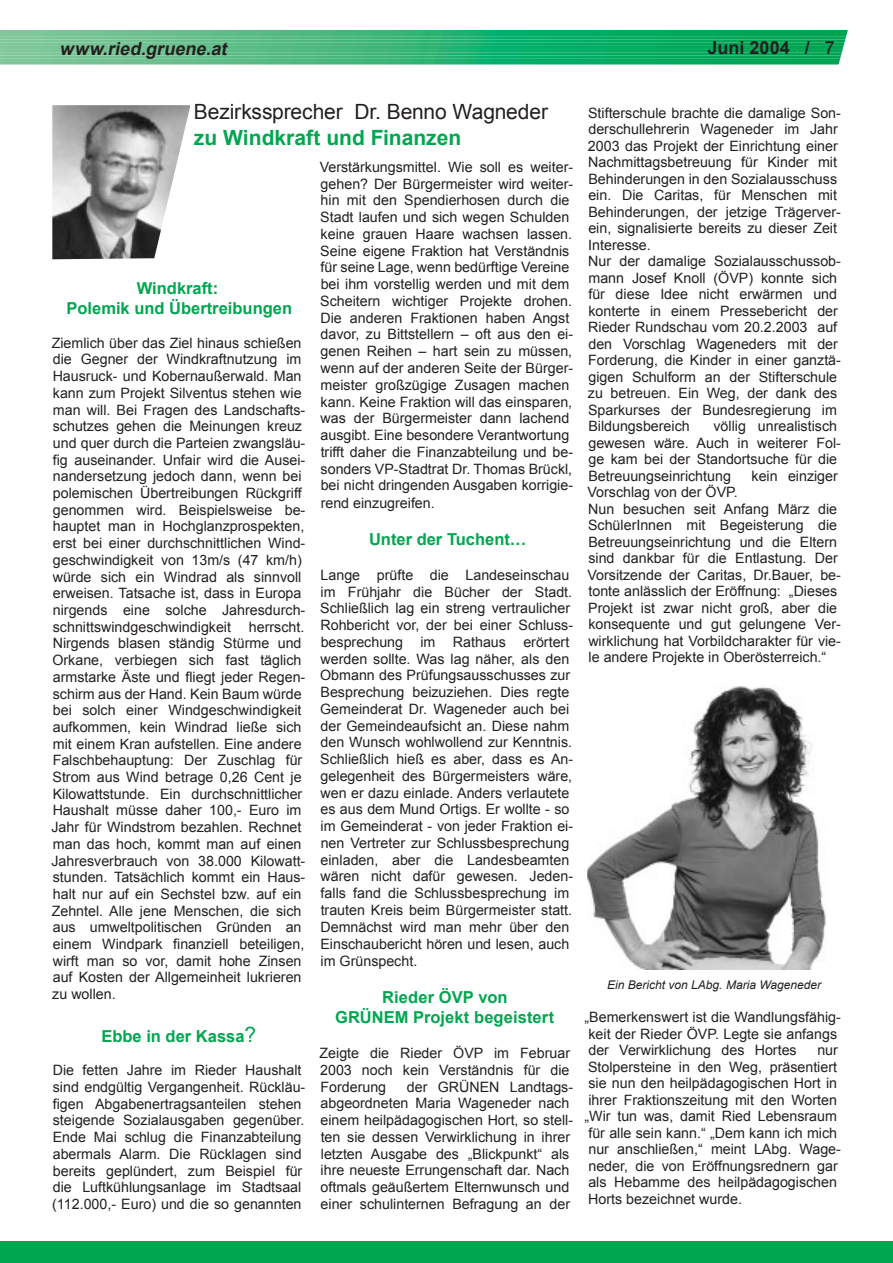
<style>
.page{position:relative;width:893px;height:1263px;background:#fff}
.page>*{position:absolute;margin:0;border:0;box-sizing:border-box;transform-origin:0 0}
.t1{font:21px "Arial";letter-spacing:-.01em;color:#231f1f}
.t2{font:700 21px "Arial";color:#00a650}
.t3{font:italic 700 18px "Arial";color:#231f1f}
.t4{font:700 18px "Arial";color:#231f1f}
.t5{font:700 16.5px/20px "Arial";color:#00a650;text-align:center}
.t6{font:14.25px/16.8px "Arial";color:#231f1f}
.t7{font:italic 12px "Arial";color:#231f1f}
.s1{font-weight:400}
.s2{font-weight:400;font-size:21px}
</style>
<div class="page">
<img style="left:0;top:30px;width:847px;height:35px">
<div style="left:0;top:1242px;width:892px;height:21px;background:#00a650"></div>
<img style="left:52px;top:105px;width:137px;height:154px">
<img style="left:588px;top:686px;width:238px;height:283px">
<p class="t3" style="left:60px;top:39px;width:172px">www.ried.gruene.at</p>
<p class="t4" style="left:707px;top:38px;width:129px">Juni 2004 / <span class="s1">7</span></p>
<h1 class="t1" style="left:194px;top:100px;width:355px">Bezirkssprecher Dr. Benno Wagneder</h1>
<h1 class="t2" style="left:194px;top:126px;width:269px">zu Windkraft und Finanzen</h1>
<p class="t5" style="left:66px;top:278px;width:227px">Windkraft:<br>Polemik und ‹bertreibungen</p>
<p class="t6" style="left:51px;top:334px;width:255px">Ziemlich ¸ber das Ziel hinaus schieflen die Gegner der Windkraftnutzung im Hausruck- und Kobernauflerwald. Man kann zum Projekt Silventus stehen wie man will. Bei Fragen des Landschafts&shy;schutzes gehen die Meinungen kreuz und quer durch die Parteien zwangsl‰u&shy;fig auseinander. Unfair wird die Ausei&shy;nandersetzung jedoch dann, wenn bei polemischen ‹bertreibungen R¸ckgriff genommen wird. Beispielsweise be&shy;hauptet man in Hochglanzprospekten, erst bei einer durchschnittlichen Wind&shy;geschwindigkeit von 13m/s (47 km/h) w¸rde sich ein Windrad als sinnvoll erweisen. Tatsache ist, dass in Europa nirgends eine solche Jahresdurch&shy;schnittswindgeschwindigkeit herrscht.<br>Nirgends blasen st‰ndig St¸rme und Orkane, verbiegen sich fast t‰glich armstarke ƒste und fliegt jeder Regen&shy;schirm aus der Hand. Kein Baum w¸rde bei solch einer Windgeschwindigkeit aufkommen, kein Windrad liefle sich mit einem Kran aufstellen. Eine andere Falschbehauptung: Der Zuschlag f¸r Strom aus Wind betrage 0,26 Cent je Kilowattstunde. Ein durchschnittlicher Haushalt m¸sse daher 100,- Euro im Jahr f¸r Windstrom bezahlen. Rechnet man das hoch, kommt man auf einen Jahresverbrauch von 38.000 Kilowatt&shy;stunden. Tats‰chlich kommt ein Haus&shy;halt nur auf ein Sechstel bzw. auf ein Zehntel. Alle jene Menschen, die sich aus umweltpolitischen Gr¸nden an einem Windpark finanziell beteiligen, wirft man so vor, damit hohe Zinsen auf Kosten der Allgemeinheit lukrieren zu wollen.</p>
<p class="t5" style="left:101px;top:1026px;width:156px">Ebbe in der Kassa<span class="s2">?</span></p>
<p class="t6" style="left:52px;top:1062px;width:254px">Die fetten Jahre im Rieder Haushalt sind endg¸ltig Vergangenheit. R¸ckl‰u&shy;figen Abgabenertragsanteilen stehen steigende Sozialausgaben gegen¸ber.<br>Ende Mai schlug die Finanzabteilung abermals Alarm. Die R¸cklagen sind bereits gepl¸ndert, zum Beispiel f¸r die Luftk¸hlungsanlage im Stadtsaal (112.000,- Euro) und die so genannten</p>
<p class="t6" style="left:320px;top:159px;width:255px">Verst‰rkungsmittel. Wie soll es weiter&shy;gehen? Der B¸rgermeister wird weiter&shy;hin mit den Spendierhosen durch die Stadt laufen und sich wegen Schulden keine grauen Haare wachsen lassen.<br>Seine eigene Fraktion hat Verst‰ndnis f¸r seine Lage, wenn bed¸rftige Vereine bei ihm vorstellig werden und mit dem Scheitern wichtiger Projekte drohen.<br>Die anderen Fraktionen haben Angst davor, zu Bittstellern ñ oft aus den ei&shy;genen Reihen ñ hart sein zu m¸ssen, wenn auf der anderen Seite der B¸rger&shy;meister groflz¸gige Zusagen machen kann. Keine Fraktion will das einsparen, was der B¸rgermeister dann lachend ausgibt. Eine besondere Verantwortung trifft daher die Finanzabteilung und be&shy;sonders VP-Stadtrat Dr. Thomas Br¸ckl, bei nicht dringenden Ausgaben korrigie&shy;rend einzugreifen.</p>
<p class="t5" style="left:369px;top:529px;width:159px">Unter der TuchentÖ</p>
<p class="t6" style="left:320px;top:566px;width:254px">Lange pr¸fte die Landeseinschau im Fr¸hjahr die B¸cher der Stadt.<br>Schliefllich lag ein streng vertraulicher Rohbericht vor, der bei einer Schluss&shy;besprechung im Rathaus erˆrtert werden sollte. Was lag n‰her, als den Obmann des Pr¸fungsausschusses zur Besprechung beizuziehen. Dies regte Gemeinderat Dr. Wageneder auch bei der Gemeindeaufsicht an. Diese nahm den Wunsch wohlwollend zur Kenntnis.<br>Schliefllich hiefl es aber, dass es An&shy;gelegenheit des B¸rgermeisters w‰re, wen er dazu einlade. Anders verlautete es aus dem Mund Ortigs. Er wollte - so im Gemeinderat - von jeder Fraktion ei&shy;nen Vertreter zur Schlussbesprechung einladen, aber die Landesbeamten w‰ren nicht daf¸r gewesen. Jeden&shy;falls fand die Schlussbesprechung im trauten Kreis beim B¸rgermeister statt.<br>Demn‰chst wird man mehr ¸ber den Einschaubericht hˆren und lesen, auch im Gr¸nspecht.</p>
<p class="t5" style="left:335px;top:988px;width:221px">Rieder ÷VP von<br>GR‹NEM Projekt begeistert</p>
<p class="t6" style="left:319px;top:1045px;width:252px;text-align:justify">Zeigte die Rieder ÷VP im Februar 2003 noch kein Verst‰ndnis f¸r die Forderung</p>
<p class="t6" style="left:320px;top:1078px;width:254px;text-indent:86px">der GR‹NEN Landtags&shy;abgeordneten Maria Wageneder nach einem heilp‰dagogischen Hort, so stell&shy;ten sie dessen Verwirklichung in ihrer letzten Ausgabe des ÑBlickpunktì als ihre neueste Errungenschaft dar. Nach oftmals ge‰uflertem Elternwunsch und einer schulinternen Befragung an der</p>
<p class="t6" style="left:588px;top:104px;width:254px">Stifterschule brachte die damalige Son&shy;derschullehrerin Wageneder im Jahr 2003 das Projekt der Einrichtung einer Nachmittagsbetreuung f¸r Kinder mit Behinderungen in den Sozialausschuss ein. Die Caritas, f¸r Menschen mit Behinderungen, der jetzige Tr‰gerver&shy;ein, signalisierte bereits zu dieser Zeit Interesse.<br>Nur der damalige Sozialausschussob&shy;mann Josef Knoll (÷VP) konnte sich f¸r diese Idee nicht erw‰rmen und konterte in einem Pressebericht der Rieder Rundschau vom 20.2.2003 auf den Vorschlag Wageneders mit der Forderung, die Kinder in einer ganzt‰- gigen Schulform an der Stifterschule zu betreuen. Ein Weg, der dank des Sparkurses der Bundesregierung im Bildungsbereich</p>
<p class="t6" style="left:588px;top:418px;width:254px;text-indent:125px">vˆllig unrealistisch gewesen w‰re. Auch in weiterer Fol&shy;ge kam bei der Standortsuche f¸r die<br>Betreuungseinrichtung</p>
<p class="t6" style="left:751px;top:467px;width:88px">kein einziger</p>
<p class="t6" style="left:587px;top:484px;width:255px">Vorschlag von der ÷VP.<br>Nun besuchen seit Anfang M‰rz die Sch¸lerInnen mit Begeisterung die Betreuungseinrichtung und die Eltern sind dankbar f¸r die Entlastung. Der Vorsitzende der Caritas, Dr.Bauer, be&shy;tonte anl‰sslich der Erˆffnung: ÑDieses Projekt ist zwar nicht grofl, aber die konsequente und gut gelungene Ver&shy;wirklichung hat Vorbildcharakter f¸r vie&shy;le andere Projekte in Oberˆsterreich.ì</p>
<p class="t7" style="left:607px;top:979px;width:215px">Ein Bericht von LAbg. Maria Wageneder</p>
<p class="t6" style="left:584px;top:1009px;width:258px">ÑBemerkenswert ist die Wandlungsf‰hig&shy;keit der Rieder ÷VP. Legte sie anfangs der Verwirklichung des Hortes</p>
<p class="t6" style="left:584px;top:1042px;width:258px;text-indent:233px">nur<br>Stolpersteine in den Weg, pr‰sentiert sie nun den heilp‰dagogischen Hort in ihrer Fraktionszeitung mit den Worten<br>ÑWir tun was, damit Ried Lebensraum f¸r alle sein kann.ì ÑDem kann ich mich nur anschlieflen,ì meint LAbg. Wage&shy;neder, die von Erˆffnungsrednern gar als Hebamme des heilp‰dagogischen<br>Horts bezeichnet wurde.</p>
</div>
